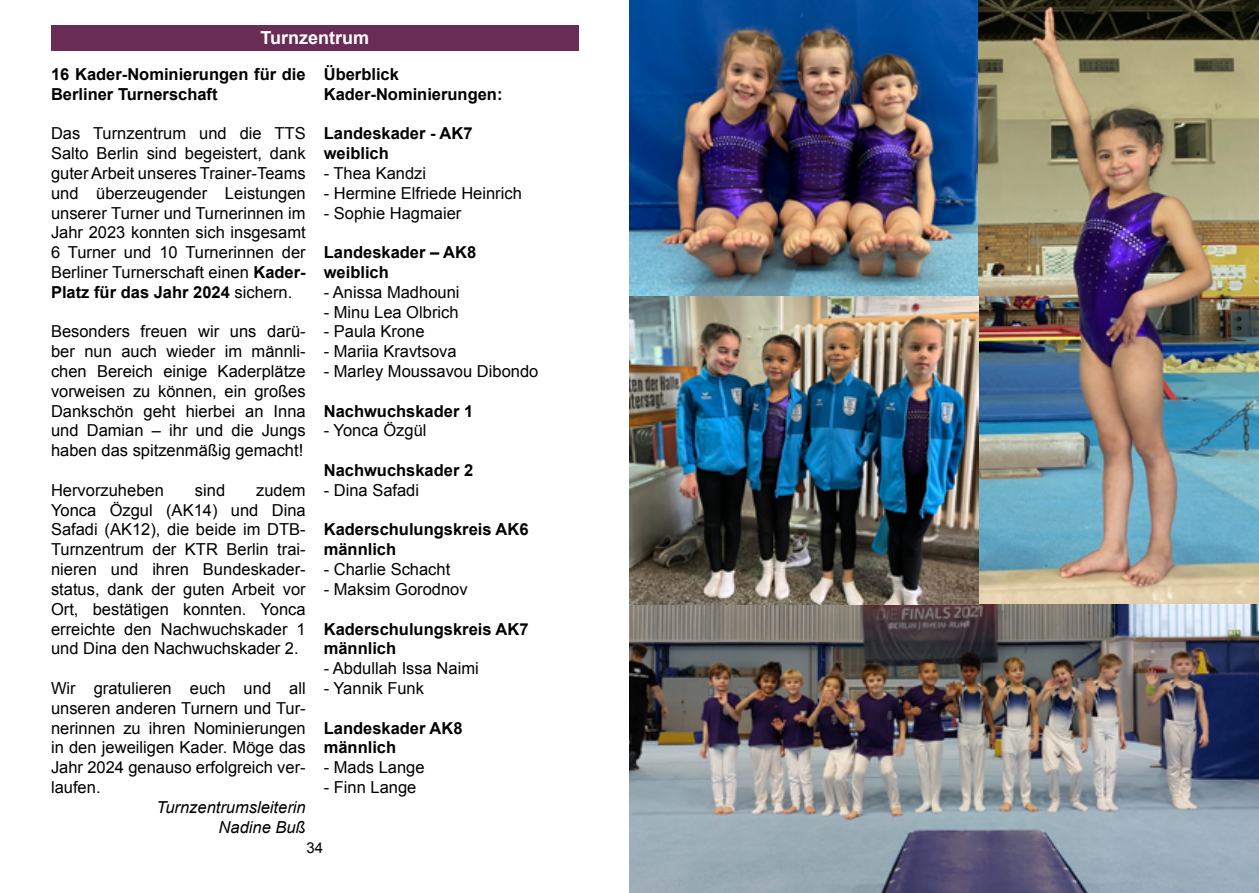
<style>
.page{position:relative;width:1259px;height:893px;background:#fff}
.page>*{position:absolute;margin:0;border:0;box-sizing:border-box;transform-origin:0 0}
.t1{font:700 18px "Arial";color:#fff}
.t2{font:16.5px/19.8px "Arial";color:#000;text-align:justify}
.t3{font:700 16.5px/19.8px "Arial";color:#000}
.t4{font:italic 16.5px/19.8px "Arial";color:#000;text-align:right}
.t5{font:15px "Arial";color:#000}
.s1{font-weight:700}
</style>
<div class="page">
<div style="left:51px;top:26px;width:527px;height:25px;background:#692d55"></div>
<img style="left:629px;top:0;width:349px;height:297px">
<img style="left:978px;top:0;width:281px;height:605px">
<img style="left:629px;top:605px;width:630px;height:288px">
<img style="left:629px;top:297px;width:349px;height:308px">
<p class="t1" style="left:260px;top:26px;width:110px">Turnzentrum</p>
<p class="t3" style="left:51px;top:65px;width:256px">16 Kader-Nominierungen für die<br>Berliner Turnerschaft</p>
<p class="t2" style="left:51px;top:124px;width:256px">Das Turnzentrum und die TTS Salto Berlin sind begeistert, dank guter Arbeit unseres Trainer-Teams und überzeugender Leistungen unserer Turner und Turnerinnen im Jahr 2023 konnten sich insgesamt 6 Turner und 10 Turnerinnen der Berliner Turnerschaft einen <span class="s1">Kader-Platz für das Jahr 2024</span> sichern.</p>
<p class="t2" style="left:51px;top:322px;width:256px">Besonders freuen wir uns darü&shy;ber nun auch wieder im männli&shy;chen Bereich einige Kaderplätze vorweisen zu können, ein großes Dankschön geht hierbei an Inna und Damian – ihr und die Jungs haben das spitzenmäßig gemacht!</p>
<p class="t2" style="left:51px;top:480px;width:114px">Hervorzuheben</p>
<p class="t2" style="left:195px;top:480px;width:32px">sind</p>
<p class="t2" style="left:51px;top:480px;width:256px;text-indent:205px">zudem Yonca Özgul (AK14) und Dina Safadi (AK12), die beide im DTB-Turnzentrum der KTR Berlin trai&shy;nieren und ihren Bundeskader&shy;status, dank der guten Arbeit vor Ort, bestätigen konnten. Yonca erreichte den Nachwuchskader 1 und Dina den Nachwuchskader 2.</p>
<p class="t2" style="left:51px;top:678px;width:256px">Wir gratulieren euch und all unseren anderen Turnern und Tur&shy;nerinnen zu ihren Nominierungen in den jeweiligen Kader. Möge das Jahr 2024 genauso erfolgreich ver&shy;laufen.</p>
<p class="t4" style="left:156px;top:797px;width:151px">Turnzentrumsleiterin<br>Nadine Buß</p>
<p class="t3" style="left:324px;top:65px;width:180px">Überblick<br>Kader-Nominierungen:</p>
<p class="t3" style="left:324px;top:124px;width:150px">Landeskader - AK7 weiblich</p>
<p class="t2" style="left:324px;top:164px;width:104px">- Thea Kandzi</p>
<p class="t2" style="left:324px;top:183px;width:200px">- Hermine Elfriede Heinrich</p>
<p class="t2" style="left:324px;top:203px;width:139px">- Sophie Hagmaier</p>
<p class="t3" style="left:324px;top:243px;width:154px">Landeskader – AK8 weiblich</p>
<p class="t2" style="left:324px;top:282px;width:137px">- Anissa Madhouni</p>
<p class="t2" style="left:324px;top:302px;width:136px">- Minu Lea Olbrich</p>
<p class="t2" style="left:324px;top:322px;width:102px">- Paula Krone</p>
<p class="t2" style="left:324px;top:342px;width:134px">- Mariia Kravtsova</p>
<p class="t2" style="left:324px;top:362px;width:216px">- Marley Moussavou Dibondo</p>
<p class="t3" style="left:324px;top:402px;width:151px">Nachwuchskader 1</p>
<p class="t2" style="left:324px;top:421px;width:104px">- Yonca Özgül</p>
<p class="t3" style="left:324px;top:461px;width:151px">Nachwuchskader 2</p>
<p class="t2" style="left:324px;top:480px;width:97px">- Dina Safadi</p>
<p class="t3" style="left:324px;top:520px;width:206px">Kaderschulungskreis AK6 männlich</p>
<p class="t2" style="left:324px;top:560px;width:128px">- Charlie Schacht</p>
<p class="t2" style="left:324px;top:579px;width:145px">- Maksim Gorodnov</p>
<p class="t3" style="left:324px;top:619px;width:206px">Kaderschulungskreis AK7 männlich</p>
<p class="t2" style="left:324px;top:659px;width:156px">- Abdullah Issa Naimi</p>
<p class="t2" style="left:324px;top:678px;width:102px">- Yannik Funk</p>
<p class="t3" style="left:324px;top:718px;width:140px">Landeskader AK8 männlich</p>
<p class="t2" style="left:324px;top:758px;width:102px">- Mads Lange</p>
<p class="t2" style="left:324px;top:777px;width:94px">- Finn Lange</p>
<p class="t5" style="left:306px;top:838px;width:18px">34</p>
</div>
